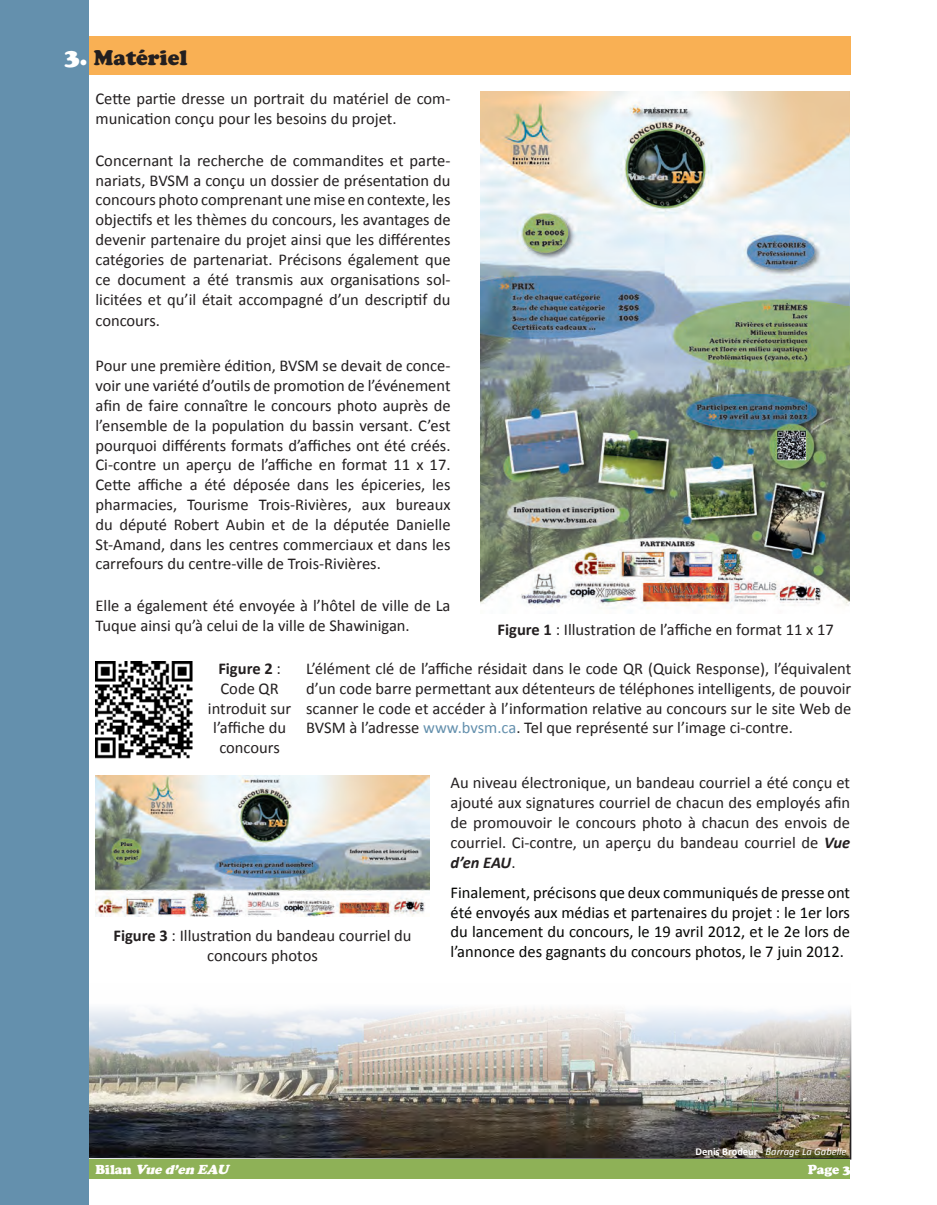
<style>
.page{position:relative;width:937px;height:1205px;background:#fff}
.page>*{position:absolute;margin:0;border:0;box-sizing:border-box;transform-origin:0 0}
.t1{font:21px "Cooper Black Std";color:#231f20}
.t2{font:16.5px/19.8px "Calibri";color:#231f20;text-align:justify}
.t3{font:16.5px/19.8px "Calibri";color:#040503;text-align:justify}
.t4{font:italic 900 13.5px "Cooper";color:#fffefc}
.t5{font:900 13.5px "Cooper";color:#fff}
.t6{font:italic 10.5px "Calibri";color:#fff}
.s1{font-size:24px;color:#fff}
.s2{font-weight:700}
.s3{color:#6490ad}
.s4{font-weight:700;font-style:italic}
.s5{font-weight:700;font-style:normal}
.s6{font-style:normal}
</style>
<div class="page">
<div style="left:10px;top:36px;width:841px;height:39px;background:#f9b054"></div>
<img style="left:480px;top:92px;width:369px;height:517px">
<img style="left:95px;top:775px;width:334px;height:141px">
<img style="left:88px;top:986px;width:760px;height:170px">
<div style="left:14px;top:983px;width:837px;height:176px;border:2px solid #fff"></div>
<div style="left:65px;top:1159px;width:784px;height:20px;background:#8eb157"></div>
<div style="left:0;top:0;width:88px;height:1204px;background:#6490ad"></div>
<img style="left:95px;top:661px;width:98px;height:98px">
<p class="t1" style="left:65px;top:45px;width:124px"><span class="s1">3.</span> Matériel</p>
<p class="t2" style="left:95px;top:89px;width:356px">Cette partie dresse un portrait du matériel de com&shy;munication conçu pour les besoins du projet.</p>
<p class="t2" style="left:95px;top:150px;width:356px">Concernant la recherche de commandites et parte&shy;nariats, BVSM a conçu un dossier de présentation du concours photo comprenant une mise en contexte, les objectifs et les thèmes du concours, les avantages de devenir partenaire du projet ainsi que les différentes catégories de partenariat. Précisons également que ce document a été transmis aux organisations sol&shy;licitées et qu’il était accompagné d’un descriptif du</p>
<p class="t2" style="left:95px;top:311px;width:66px">concours.</p>
<p class="t2" style="left:95px;top:356px;width:356px">Pour une première édition, BVSM se devait de conce&shy;voir une variété d’outils de promotion de l’événement afin de faire connaître le concours photo auprès de l’ensemble de la population du bassin versant. C’est pourquoi différents formats d’affiches ont été créés.<br>Ci-contre un aperçu de l’affiche en format 11 x 17.<br>Cette affiche a été déposée dans les épiceries, les pharmacies, Tourisme Trois-Rivières, aux bureaux du député Robert Aubin et de la députée Danielle St-Amand, dans les centres commerciaux et dans les carrefours du centre-ville de Trois-Rivières.</p>
<p class="t2" style="left:95px;top:595px;width:356px">Elle a également été envoyée à l’hôtel de ville de La<br>Tuque ainsi qu’à celui de la ville de Shawinigan.</p>
<p class="t2" style="left:208px;top:658px;width:85px;text-align:center"><span class="s2">Figure 2</span> :<br>Code QR introduit sur l’affiche du concours</p>
<p class="t2" style="left:497px;top:619px;width:337px"><span class="s2">Figure 1</span> : Illustration de l’affiche en format 11 x 17</p>
<p class="t2" style="left:306px;top:658px;width:546px">L’élément clé de l’affiche résidait dans le code QR (Quick Response), l’équivalent d’un code barre permettant aux détenteurs de téléphones intelligents, de pouvoir scanner le code et accéder à l’information relative au concours sur le site Web de BVSM à l’adresse <span class="s3">www.bvsm.ca</span>. Tel que représenté sur l’image ci-contre.</p>
<p class="t2" style="left:113px;top:925px;width:299px;text-align:center"><span class="s2">Figure 3</span> : Illustration du bandeau courriel du concours photos</p>
<p class="t2" style="left:450px;top:772px;width:401px">Au niveau électronique, un bandeau courriel a été conçu et ajouté aux signatures courriel de chacun des employés afin de promouvoir le concours photo à chacun des envois de courriel. Ci-contre, un aperçu du bandeau courriel de <span class="s4">Vue d’en EAU</span>.</p>
<p class="t3" style="left:450px;top:882px;width:401px">Finalement, précisons que deux communiqués de presse ont été envoyés aux médias et partenaires du projet : le 1er lors du lancement du concours, le 19 avril 2012, et le 2e lors de l’annonce des gagnants du concours photos, le 7 juin 2012.</p>
<p class="t6" style="left:695px;top:1143px;width:153px"><span class="s5">Denis Brodeur</span> <span class="s6">-</span> Barrage La Gabelle</p>
<p class="t4" style="left:95px;top:1161px;width:138px"><span class="s6">B i l a n</span> Vued’en EAU</p>
<p class="t5" style="left:807px;top:1161px;width:44px">Page 3</p>
</div>
